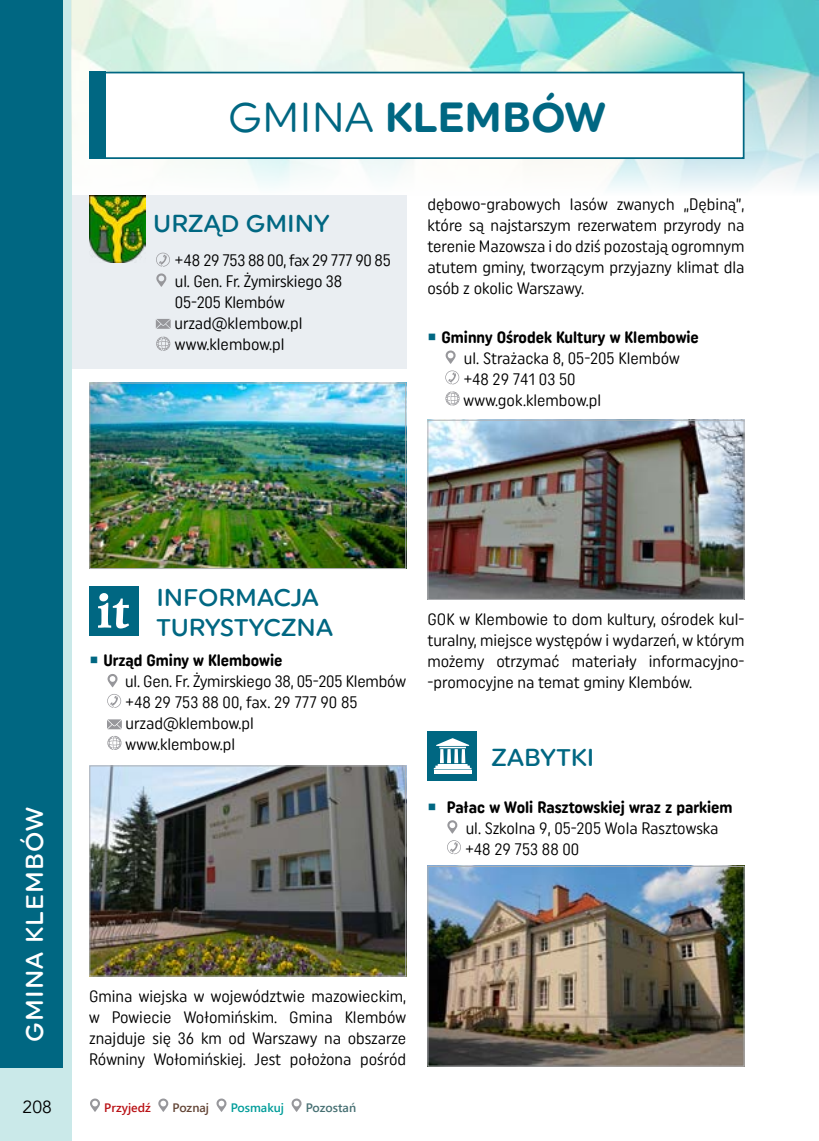
<style>
.page{position:relative;width:819px;height:1141px;background:#fff}
.page>*{position:absolute;margin:0;border:0;box-sizing:border-box;transform-origin:0 0}
.t1{font:42px "Uniform Rnd";color:#006782}
.t2{font:700 42px "Uniform Rnd";color:#006782}
.t3{font:500 24.5px "Uniform Rnd";color:#006782}
.t4{font:500 24.5px "Uniform Rnd";letter-spacing:.05em;color:#fff}
.t5{font:17.5px "Avenir LT Pro";color:#000}
.t6{font:16.62px/21px "Uniform Rnd Cond";color:#000}
.t7{font:600 12.25px "Segoe UI";color:#b91115}
.t8{font:600 12.25px "Segoe UI";color:#009d9a}
.t9{font:600 12.25px "Segoe UI";color:#477073}
.t10{font:600 12.25px "Segoe UI";color:#634536}
.s1{font-weight:700}
.s2{color:#006782}
</style>
<div class="page">
<div style="left:63px;top:0;width:9px;height:1141px;background:#cae9e9"></div>
<div style="left:0;top:0;width:63px;height:1141px;background:#006782"></div>
<div style="left:0;top:1068px;width:72px;height:73px;background:#cae9e9"></div>
<svg style="left:90px;top:1098px;width:10px;height:14px"></svg>
<svg style="left:158px;top:1098px;width:10px;height:14px"></svg>
<svg style="left:216px;top:1098px;width:10px;height:14px"></svg>
<svg style="left:291px;top:1098px;width:10px;height:14px"></svg>
<img style="left:72px;top:0;width:747px;height:196px">
<div style="left:90px;top:73px;width:653px;height:85px;background:#fff"></div>
<div style="left:89px;top:72px;width:655px;height:87px;border:2px solid #006782"></div>
<div style="left:89px;top:72px;width:17px;height:87px;background:#006782"></div>
<svg style="left:447px;top:820px;width:10px;height:14px"></svg>
<svg style="left:447px;top:840px;width:14px;height:14px"></svg>
<div style="left:427px;top:731px;width:50px;height:50px;background:#006782"></div>
<div style="left:433px;top:738px;width:38px;height:37px;background:linear-gradient(to right,#fff,#fff)"></div>
<hr style="left:434px;top:771px;width:37px;height:3px;background:#fff">
<svg style="left:434px;top:738px;width:37px;height:31px"></svg>
<div style="left:72px;top:196px;width:334px;height:173px;background:#eaeef2"></div>
<svg style="left:156px;top:253px;width:14px;height:14px"></svg>
<svg style="left:156px;top:273px;width:10px;height:14px"></svg>
<svg style="left:156px;top:319px;width:15px;height:10px"></svg>
<svg style="left:156px;top:337px;width:14px;height:14px"></svg>
<svg style="left:107px;top:674px;width:10px;height:13px"></svg>
<svg style="left:107px;top:694px;width:14px;height:14px"></svg>
<svg style="left:107px;top:719px;width:15px;height:10px"></svg>
<svg style="left:107px;top:736px;width:14px;height:14px"></svg>
<svg style="left:445px;top:350px;width:10px;height:14px"></svg>
<svg style="left:445px;top:370px;width:14px;height:14px"></svg>
<svg style="left:445px;top:391px;width:14px;height:15px"></svg>
<div style="left:89px;top:586px;width:50px;height:50px;background:#006782"></div>
<svg style="left:98px;top:593px;width:31px;height:36px"></svg>
<img style="left:89px;top:196px;width:56px;height:66px">
<img style="left:91px;top:385px;width:313px;height:182px">
<div style="left:89px;top:383px;width:317px;height:186px;border:1px solid #aeafb2"></div>
<img style="left:91px;top:767px;width:313px;height:208px">
<div style="left:89px;top:765px;width:317px;height:212px;border:1px solid #aeafb2"></div>
<img style="left:429px;top:422px;width:313px;height:176px">
<div style="left:427px;top:420px;width:317px;height:180px;border:1px solid #aeafb2"></div>
<img style="left:429px;top:868px;width:313px;height:197px">
<div style="left:427px;top:866px;width:317px;height:201px;border:1px solid #aeafb2"></div>
<h1 class="t1" style="left:228px;top:93px;width:183px">GMINA <span class="s1">KLE</span></h1>
<h1 class="t2" style="left:464px;top:93px;width:104px">MBÓW</h1>
<h2 class="t3" style="left:153px;top:208px;width:178px">U RZĄD GMINY</h2>
<p class="t6" style="left:174px;top:249px;width:218px">+48 29 753 88 00, fax 29 777 90 85 ul. Gen. Fr. Żymirskiego 38<br>05-205 Klembów urzad@klembow.pl www.klembow.pl</p>
<p class="t6" style="left:427px;top:194px;width:318px;text-align:justify">dębowo-grabowych lasów zwanych „Dębiną”, które są najstarszym rezerwatem przyrody na terenie Mazowsza i do dziś pozostają ogromnym atutem gminy, tworzącym przyjazny klimat dla osób z okolic Warszawy.</p>
<p class="t6" style="left:463px;top:326px;width:237px;text-indent:-36px"><span class="s2">○</span> <span class="s1">Gminny Ośrodek Kultury w Klembowie </span>ul. Strażacka 8, 05-205 Klembów +48 29 741 03 50 www.gok.klembow.pl</p>
<h2 class="t4" style="left:20px;top:1042px;width:237px;rotate:-90deg">GMINA KLEMBÓW</h2>
<p class="t5" style="left:23px;top:1096px;width:31px">208</p>
<h2 class="t3" style="left:156px;top:583px;width:61px">IN FORMAC</h2>
<h2 class="t3" style="left:291px;top:583px;width:29px">JA</h2>
<h2 class="t3" style="left:156px;top:612px;width:17px">TURYSTYCZNA</h2>
<p class="t6" style="left:125px;top:650px;width:282px;text-indent:-36px"><span class="s2">○</span> <span class="s1">Urząd Gminy w Klembowie<br></span>ul. Gen. Fr. Żymirskiego 38, 05-205 Klembów +48 29 753 88 00, fax. 29 777 90 85 urzad@klembow.pl<br>www.klembow.pl</p>
<p class="t6" style="left:427px;top:608px;width:318px;text-align:justify">GOK w Klembowie to dom kultury, ośrodek kul&shy;turalny, miejsce występów i wydarzeń, w którym możemy otrzymać materiały informacyjno--promocyjne na temat gminy Klembów.</p>
<h2 class="t3" style="left:491px;top:743px;width:104px">ZABYTKI</h2>
<p class="t6" style="left:465px;top:796px;width:268px;text-indent:-38px"><span class="s2">○</span> <span class="s1">Pałac w Woli Rasztowskiej wraz z parkiem </span>ul. Szkolna 9, 05-205 Wola Rasztowska +48 29 753 88 00</p>
<p class="t6" style="left:89px;top:986px;width:318px;text-align:justify">Gmina wiejska w województwie mazowieckim, w Powiecie Wołomińskim. Gmina Klembów znajduje się 36 km od Warszawy na obszarze Równiny Wołomińskiej. Jest położona pośród</p>
<p class="t7" style="left:104px;top:1096px;width:48px">Przyjedź</p>
<p class="t10" style="left:172px;top:1096px;width:38px">Poznaj</p>
<p class="t8" style="left:231px;top:1096px;width:55px">Posmakuj</p>
<p class="t9" style="left:306px;top:1096px;width:52px">Pozostań</p>
</div>
